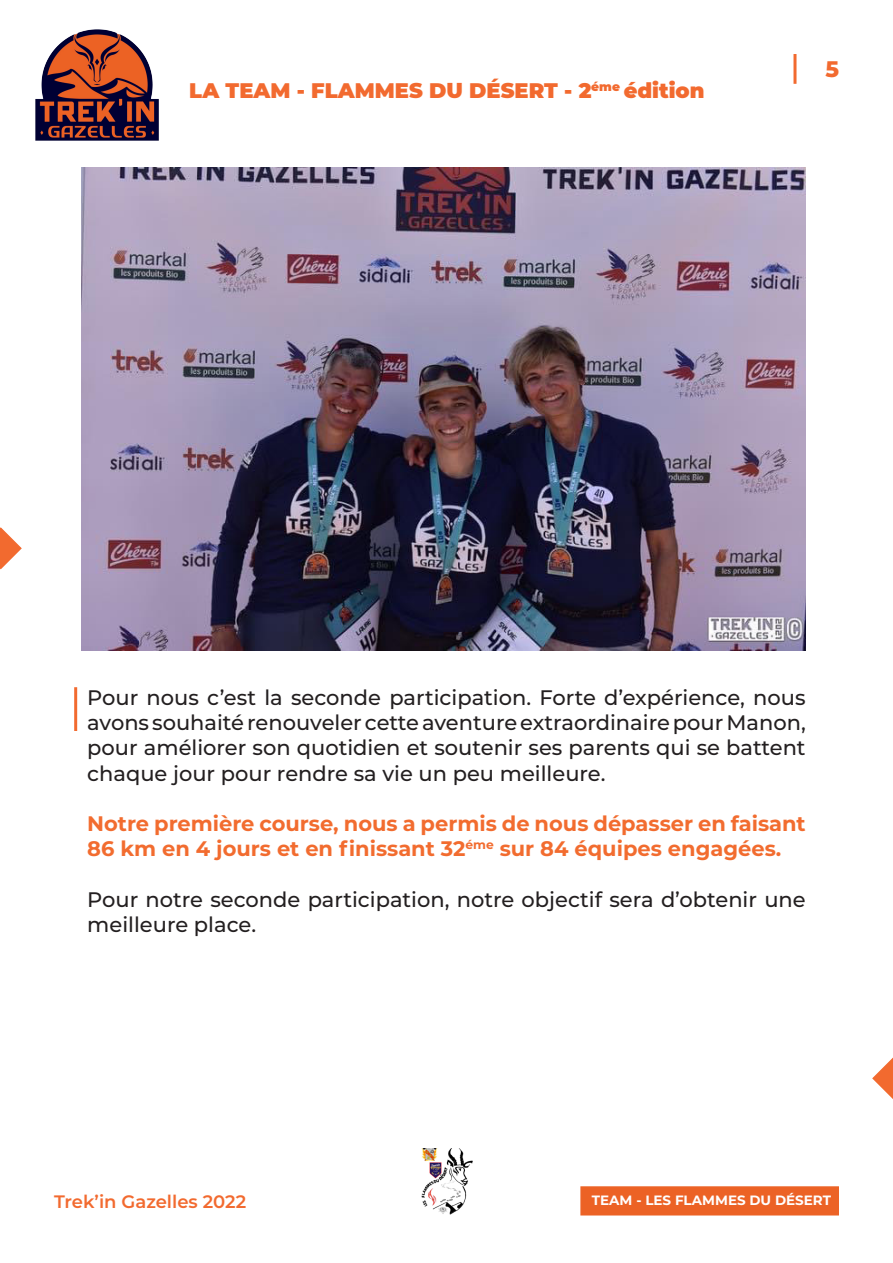
<style>
.page{position:relative;width:893px;height:1263px;background:#fff}
.page>*{position:absolute;margin:0;border:0;box-sizing:border-box;transform-origin:0 0}
.t1{font:800 22.5px "Montserrat";color:#f26a2f}
.t2{font:500 21px/25.2px "Montserrat";color:#231f20;text-align:justify}
.t3{font:700 21px/25.2px "Montserrat";color:#f26c2f}
.t4{font:900 21px "Montserrat";color:#f26a2f}
.t5{font:600 18px "Montserrat";color:#f26a2f}
.t6{font:700 13.5px "Montserrat";color:#fff}
</style>
<div class="page">
<hr style="left:793px;top:54px;width:3px;height:30px;background:#f26a2f">
<svg style="left:0;top:527px;width:22px;height:43px"></svg>
<svg style="left:872px;top:1057px;width:21px;height:42px"></svg>
<img style="left:35px;top:29px;width:124px;height:112px">
<div style="left:580px;top:1186px;width:259px;height:29px;background:#ec6225;border:2px solid #ec6225"></div>
<img style="left:421px;top:1148px;width:51px;height:67px">
<hr style="left:74px;top:687px;width:3px;height:44px;background:#f26a2f">
<img style="left:82px;top:168px;width:724px;height:482px">
<p class="t4" style="left:189px;top:74px;width:517px">LA TEAM - FLAMMES DU DÉSERT - 2<sup>éme</sup> édition</p>
<p class="t1" style="left:825px;top:52px;width:15px">5</p>
<p class="t2" style="left:87px;top:684px;width:720px">Pour nous c’est la seconde participation. Forte d’expérience, nous avons souhaité renouveler cette aventure extraordinaire pour Manon, pour améliorer son quotidien et soutenir ses parents qui se battent chaque jour pour rendre sa vie un peu meilleure.</p>
<p class="t3" style="left:87px;top:810px;width:720px">Notre première course, nous a permis de nous dépasser en faisant<br>86 km en 4 jours et en finissant 32<sup>éme</sup> sur 84 équipes engagées.</p>
<p class="t2" style="left:87px;top:886px;width:720px">Pour notre seconde participation, notre objectif sera d’obtenir une meilleure place.</p>
<p class="t5" style="left:54px;top:1189px;width:194px">Trek’in Gazelles 2022</p>
<p class="t6" style="left:592px;top:1190px;width:241px">TEAM - LES FLAMMES DU DÉSERT</p>
</div>
